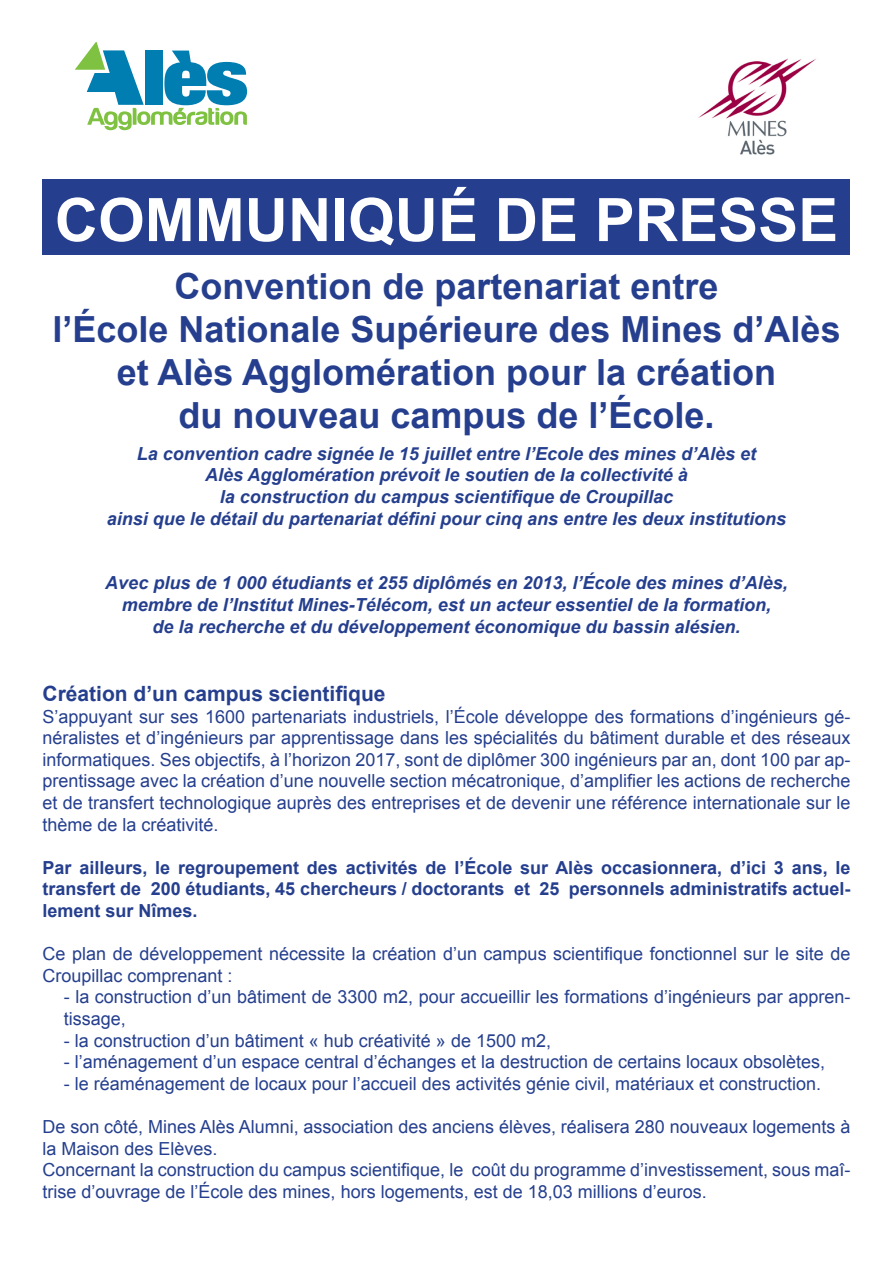
<style>
.page{position:relative;width:893px;height:1263px;background:#fff}
.page>*{position:absolute;margin:0;border:0;box-sizing:border-box;transform-origin:0 0}
.t1{font:700 60px "Arial";color:#fff}
.t2{font:700 36px "Arial";color:#253f8e}
.t3{font:700 21px "Arial";color:#253f8e}
.t4{font:18px/21.6px "Arial";color:#253f8e}
.t5{font:italic 700 18px "Arial";color:#253f8e}
.t6{font:700 18px/21.6px "Arial";color:#253f8e;text-align:justify}
</style>
<div class="page">
<svg style="left:75px;top:43px;width:173px;height:88px"></svg>
<img style="left:698px;top:58px;width:118px;height:97px">
<div style="left:43px;top:179px;width:807px;height:75px;background:#253f8e"></div>
<p class="t1" style="left:55px;top:180px;width:785px">COMMUNIQUÉ DE PRESSE</p>
<p class="t2" style="left:174px;top:262px;width:546px">Convention de partenariat entre</p>
<p class="t2" style="left:52px;top:306px;width:790px">l’École Nationale Supérieure des Mines d’Alès</p>
<p class="t2" style="left:117px;top:349px;width:661px">et Alès Agglomération pour la création</p>
<p class="t2" style="left:178px;top:392px;width:538px">du nouveau campus de l’École.</p>
<p class="t5" style="left:137px;top:442px;width:621px">La convention cadre signée le 15 juillet entre l’Ecole des mines d’Alès et</p>
<p class="t5" style="left:205px;top:463px;width:484px">Alès Agglomération prévoit le soutien de la collectivité à</p>
<p class="t5" style="left:220px;top:485px;width:455px">la construction du campus scientifique de Croupillac</p>
<p class="t5" style="left:107px;top:507px;width:681px">ainsi que le détail du partenariat défini pour cinq ans entre les deux institutions</p>
<p class="t5" style="left:105px;top:571px;width:684px">Avec plus de 1 000 étudiants et 255 diplômés en 2013, l’École des mines d’Alès,</p>
<p class="t5" style="left:122px;top:593px;width:651px">membre de l’Institut Mines-Télécom, est un acteur essentiel de la formation,</p>
<p class="t5" style="left:152px;top:615px;width:590px">de la recherche et du développement économique du bassin alésien.</p>
<p class="t3" style="left:43px;top:680px;width:345px">Création d’un campus scientifique</p>
<p class="t4" style="left:43px;top:706px;width:809px;text-align:justify">S’appuyant sur ses 1600 partenariats industriels, l’École développe des formations d’ingénieurs gé&shy;néralistes et d’ingénieurs par apprentissage dans les spécialités du bâtiment durable et des réseaux informatiques. Ses objectifs, à l’horizon 2017, sont de diplômer 300 ingénieurs par an, dont 100 par ap&shy;prentissage avec la création d’une nouvelle section mécatronique, d’amplifier les actions de recherche et de transfert technologique auprès des entreprises et de devenir une référence internationale sur le thème de la créativité.</p>
<p class="t6" style="left:43px;top:857px;width:809px">Par ailleurs, le regroupement des activités de l’École sur Alès occasionnera, d’ici 3 ans, le transfert de 200 étudiants, 45 chercheurs / doctorants et 25 personnels administratifs actuel&shy;lement sur Nîmes.</p>
<p class="t4" style="left:43px;top:943px;width:809px">Ce plan de développement nécessite la création d’un campus scientifique fonctionnel sur le site de<br>Croupillac comprenant :</p>
<p class="t4" style="left:64px;top:986px;width:788px">- la construction d’un bâtiment de 3300 m2, pour accueillir les formations d’ingénieurs par appren&shy;tissage,</p>
<p class="t4" style="left:64px;top:1030px;width:489px">- la construction d’un bâtiment « hub créativité » de 1500 m2,</p>
<p class="t4" style="left:64px;top:1051px;width:763px">- l’aménagement d’un espace central d’échanges et la destruction de certains locaux obsolètes,</p>
<p class="t4" style="left:64px;top:1073px;width:759px">- le réaménagement de locaux pour l’accueil des activités génie civil, matériaux et construction.</p>
<p class="t4" style="left:43px;top:1116px;width:809px">De son côté, Mines Alès Alumni, association des anciens élèves, réalisera 280 nouveaux logements à la Maison des Elèves.</p>
<p class="t4" style="left:43px;top:1159px;width:809px">Concernant la construction du campus scientifique, le coût du programme d’investissement, sous maî&shy;trise d’ouvrage de l’École des mines, hors logements, est de 18,03 millions d’euros.</p>
</div>
